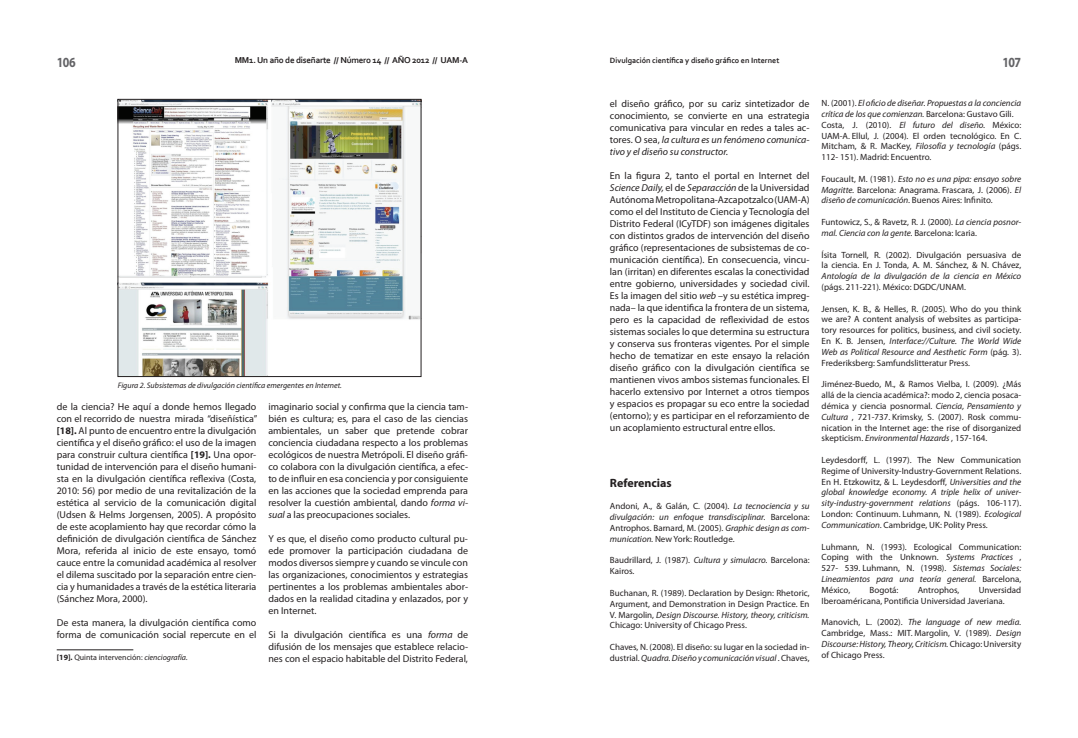
<style>
.page{position:relative;width:1078px;height:738px;background:#fff}
.page>*{position:absolute;margin:0;border:0;box-sizing:border-box;transform-origin:0 0}
.t1{font:700 14px "Myriad Pro";letter-spacing:-.04em;color:#636366;scale:.85 1}
.t2{font:700 12px "Myriad Pro";color:#231f20}
.t3{font:10px/12px "Myriad Pro";color:#231f20;text-align:justify}
.t4{font:9px/10.8px "Myriad Pro";color:#231f20;text-align:justify}
.t5{font:italic 9px/10.8px "Myriad Pro";color:#231f20;text-align:justify}
.t6{font:700 9px "Corbel";letter-spacing:-.025em;color:#231f20}
.t7{font:italic 8px "Myriad Pro";color:#231f20}
.t8{font:700 8px "Corbel";color:#231f20}
.t9{font:8px "Myriad Pro";color:#231f20}
.s1{font-weight:700}
.s2{font-style:italic}
.s3{font-style:normal}
</style>
<div class="page">
<img style="left:119px;top:101px;width:300px;height:274px">
<div style="left:117px;top:99px;width:304px;height:278px;border:1px solid #231f20"></div>
<hr style="left:57px;top:649px;width:76px;height:1px;background:#231f20">
<h1 class="t1" style="left:57px;top:53px;width:24px">106</h1>
<p class="t6" style="left:235px;top:55px;width:235px">MM1. Un año de diseñarte // Número 14 // AÑO 2012 // UAM-A</p>
<p class="t7" style="left:118px;top:379px;width:225px">Figura 2. Subsistemas de divulgación científica emergentes en Internet.</p>
<p class="t3" style="left:57px;top:400px;width:202px">de la ciencia? He aquí a donde hemos llegado con el recorrido de nuestra mirada “diseñística” <span class="s1">[18].</span> Al punto de encuentro entre la divulgación científica y el diseño gráfico: el uso de la imagen para construir cultura científica <span class="s1">[19].</span> Una opor&shy;tunidad de intervención para el diseño humani&shy;sta en la divulgación científica reflexiva (Costa, 2010: 56) por medio de una revitalización de la estética al servicio de la comunicación digital (Udsen &amp; Helms Jorgensen, 2005). A propósito de este acoplamiento hay que recordar cómo la definición de divulgación científica de Sánchez Mora, referida al inicio de este ensayo, tomó cauce entre la comunidad académica al resolver el dilema suscitado por la separación entre cien&shy;cia y humanidades a través de la estética literaria (Sánchez Mora, 2000).</p>
<p class="t3" style="left:57px;top:616px;width:201px">De esta manera, la divulgación científica como forma de comunicación social repercute en el</p>
<p class="t9" style="left:57px;top:651px;width:132px"><span class="s1">[19].</span> Quinta intervención: <span class="s2">cienciografía.</span></p>
<p class="t3" style="left:268px;top:400px;width:201px">imaginario social y confirma que la ciencia tam&shy;bién es cultura; es, para el caso de las ciencias ambientales, un saber que pretende cobrar conciencia ciudadana respecto a los problemas ecológicos de nuestra Metrópoli. El diseño gráfi&shy;co colabora con la divulgación científica, a efec&shy;to de influir en esa conciencia y por consiguiente en las acciones que la sociedad emprenda para resolver la cuestión ambiental, dando <span class="s2">forma vi&shy;sual</span> a las preocupaciones sociales.</p>
<p class="t3" style="left:268px;top:532px;width:201px">Y es que, el diseño como producto cultural pu&shy;ede promover la participación ciudadana de modos diversos siempre y cuando se vincule con las organizaciones, conocimientos y estrategias pertinentes a los problemas ambientales abor&shy;dados en la realidad citadina y enlazados, por y en Internet.</p>
<p class="t3" style="left:268px;top:628px;width:201px">Si la divulgación científica es una <span class="s2">forma</span> de difusión de los mensajes que establece relacio&shy;nes con el espacio habitable del Distrito Federal,</p>
<p class="t8" style="left:609px;top:55px;width:171px">Divulgación científica y diseño gráfico en Internet</p>
<h1 class="t1" style="left:1002px;top:53px;width:24px">107</h1>
<p class="t3" style="left:609px;top:97px;width:201px">el diseño gráfico, por su cariz sintetizador de conocimiento, se convierte en una estrategia comunicativa para vincular en redes a tales ac&shy;tores. O sea, <span class="s2">la cultura es un fenómeno comunica&shy;tivo y el diseño su constructor.</span></p>
<p class="t3" style="left:609px;top:169px;width:201px">En la figura 2, tanto el portal en Internet del <span class="s2">Science Daily,</span> el de <span class="s2">Separacción</span> de la Universidad Autónoma Metropolitana-Azcapotzalco (UAM-A) como el del Instituto de Ciencia y Tecnología del Distrito Federal (ICyTDF) son imágenes digitales con distintos grados de intervención del diseño gráfico (representaciones de subsistemas de co&shy;municación científica). En consecuencia, vincu&shy;lan (irritan) en diferentes escalas la conectividad entre gobierno, universidades y sociedad civil.<br>Es la imagen del sitio <span class="s2">web</span> –y su estética impreg&shy;nada– la que identifica la frontera de un sistema, pero es la capacidad de reflexividad de estos sistemas sociales lo que determina su estructura y conserva sus fronteras vigentes. Por el simple hecho de tematizar en este ensayo la relación diseño gráfico con la divulgación científica se mantienen vivos ambos sistemas funcionales. El hacerlo extensivo por Internet a otros tiempos y espacios es propagar su eco entre la sociedad (entorno); y es participar en el reforzamiento de un acoplamiento estructural entre ellos.</p>
<p class="t2" style="left:609px;top:474px;width:63px">Referencias</p>
<p class="t5" style="left:609px;top:500px;width:201px"><span class="s3">Andoni, A., &amp; Galán, C. (2004).</span> La tecnociencia y su divulgación: un enfoque transdisciplinar. <span class="s3">Barcelona:<br>Antrophos. Barnard, M. (2005).</span> Graphic design as com&shy;munication. <span class="s3">New York: Routledge.</span></p>
<p class="t4" style="left:609px;top:554px;width:201px">Baudrillard, J. (1987). <span class="s2">Cultura y simulacro.</span> Barcelona:<br>Kairos.</p>
<p class="t4" style="left:609px;top:587px;width:201px">Buchanan, R. (1989). Declaration by Design: Rhetoric, Argument, and Demonstration in Design Practice. En V. Margolin, <span class="s2">Design Discourse. History, theory, criticism.<br></span>Chicago: University of Chicago Press.</p>
<p class="t4" style="left:609px;top:641px;width:201px">Chaves, N. (2008). El diseño: su lugar en la sociedad in&shy;dustrial. <span class="s2">Quadra. Diseño y comunicación visual</span> . Chaves,</p>
<p class="t4" style="left:821px;top:97px;width:201px;text-align:left">N. (2001). <span class="s2">El oficio de diseñar. Propuestas a la conciencia crítica de los que comienzan.</span> Barcelona: Gustavo Gili.<br>Costa, J. (2010). <span class="s2">El futuro del diseño.</span> México:<br>UAM-A. Ellul, J. (2004). El orden tecnológico. En C.<br>Mitcham, &amp; R. MacKey, <span class="s2">Filosofía y tecnología</span> (págs.<br>112- 151). Madrid: Encuentro.</p>
<p class="t4" style="left:821px;top:173px;width:201px">Foucault, M. (1981). <span class="s2">Esto no es una pipa: ensayo sobre Magritte.</span> Barcelona: Anagrama. Frascara, J. (2006). <span class="s2">El diseño de comunicación.</span> Buenos Aires: Infinito.</p>
<p class="t4" style="left:821px;top:216px;width:201px">Funtowicz, S., &amp; Ravetz, R. J. (2000). <span class="s2">La ciencia posnor&shy;mal. Ciencia con la gente.</span> Barcelona: Icaria.</p>
<p class="t4" style="left:821px;top:249px;width:201px">Ísita Tornell, R. (2002). Divulgación persuasiva de la ciencia. En J. Tonda, A. M. Sánchez, &amp; N. Chávez,</p>
<p class="t5" style="left:821px;top:270px;width:201px">Antología de la divulgación de la ciencia en México</p>
<p class="t4" style="left:821px;top:281px;width:146px">(págs. 211-221). México: DGDC/UNAM.</p>
<p class="t4" style="left:821px;top:303px;width:201px">Jensen, K. B., &amp; Helles, R. (2005). Who do you think we are? A content analysis of websites as participa&shy;tory resources for politics, business, and civil society.<br>En K. B. Jensen, <span class="s2">Interface://Culture. The World Wide Web as Political Resource and Aesthetic Form</span> (pág. 3).<br>Frederiksberg: Samfundslitteratur Press.</p>
<p class="t4" style="left:821px;top:378px;width:201px">Jiménez-Buedo, M., &amp; Ramos Vielba, I. (2009). ¿Más allá de la ciencia académica?: modo 2, ciencia posaca&shy;démica y ciencia posnormal. <span class="s2">Ciencia, Pensamiento y Cultura</span> , 721-737. Krimsky, S. (2007). Rosk commu&shy;nication in the Internet age: the rise of disorganized skepticism. <span class="s2">Environmental Hazards</span> , 157-164.</p>
<p class="t4" style="left:821px;top:454px;width:201px">Leydesdorff, L. (1997). The New Communication Regime of University-Industry-Government Relations.<br>En H. Etzkowitz, &amp; L. Leydesdorff, <span class="s2">Universities and the global knowledge economy. A triple helix of univer&shy;sity-industry-government relations</span> (págs. 106-117).<br>London: Continuum. Luhmann, N. (1989). <span class="s2">Ecological Communication.</span> Cambridge, UK: Polity Press.</p>
<p class="t4" style="left:821px;top:540px;width:201px">Luhmann, N. (1993). Ecological Communication:<br>Coping with the Unknown. <span class="s2">Systems Practices</span> , 527- 539. Luhmann, N. (1998). <span class="s2">Sistemas Sociales:<br>Lineamientos para una teoría general.</span> Barcelona, México,</p>
<p class="t4" style="left:821px;top:583px;width:201px;text-indent:157px">Unversidad<br>Iberoaméricana, Pontificia Universidad Javeriana.</p>
<p class="t4" style="left:821px;top:616px;width:201px">Manovich, L. (2002). <span class="s2">The language of new media.<br></span>Cambridge, Mass.: MIT. Margolin, V. (1989). <span class="s2">Design Discourse: History, Theory, Criticism.</span> Chicago: University of Chicago Press.</p>
<p class="t4" style="left:869px;top:583px;width:31px">Bogotá:</p>
<p class="t4" style="left:917px;top:583px;width:43px">Antrophos,</p>
</div>
